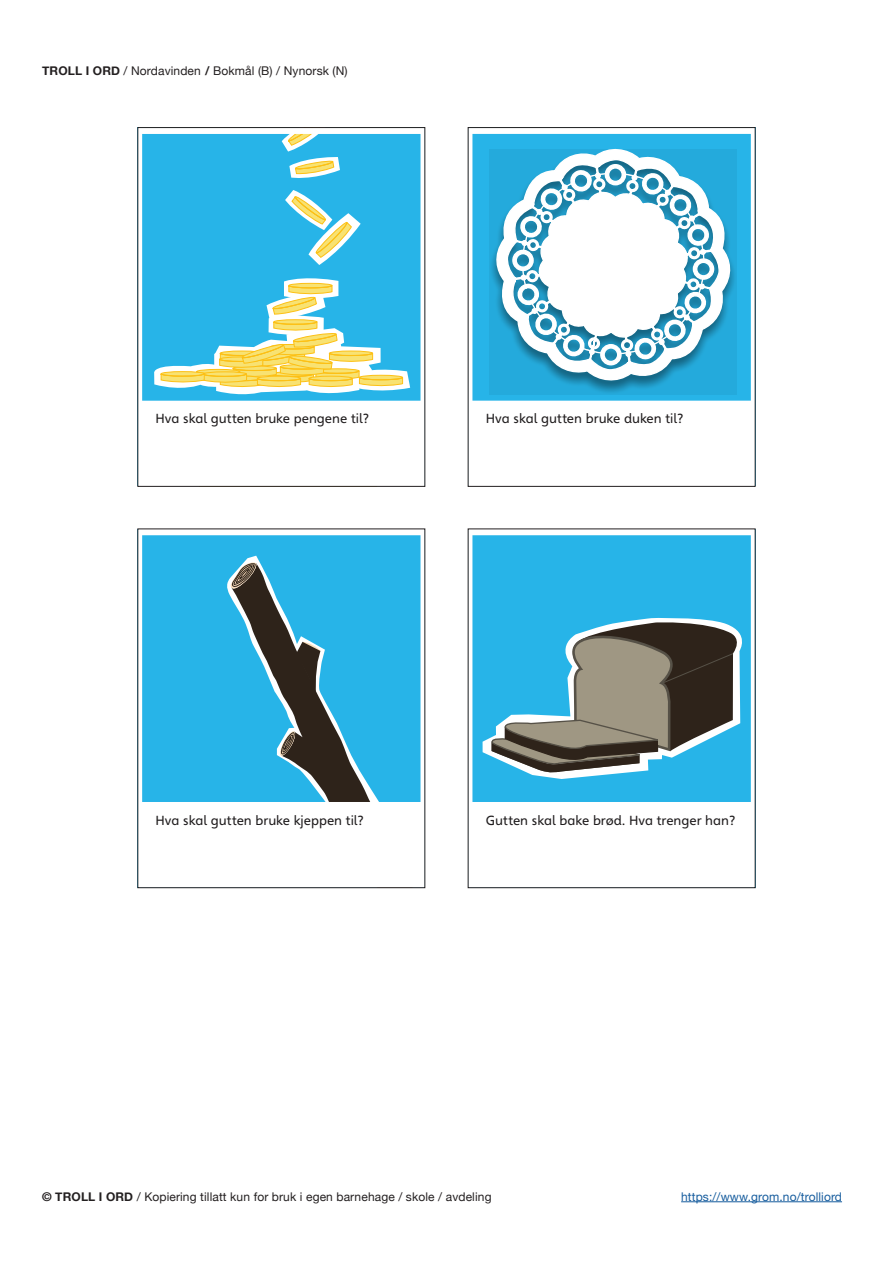
<style>
.page{position:relative;width:893px;height:1263px;background:#fff}
.page>*{position:absolute;margin:0;border:0;box-sizing:border-box;transform-origin:0 0}
.t1{font:12.9px "Heinemann Special";color:#201d1e}
.t2{font:12px "Helvetica Neue";letter-spacing:.01em;color:#231f20}
.t3{font:12px "Helvetica Neue";letter-spacing:.01em;color:#175d9e}
.s1{font-weight:700}
</style>
<div class="page">
<hr style="left:681px;top:1201px;width:161px;height:1px;background:#175d9e">
<svg style="left:142px;top:134px;width:279px;height:267px;background:#56bfd7"></svg>
<div style="left:137px;top:127px;width:288px;height:360px;border:1px solid #231f20"></div>
<svg style="left:472px;top:133px;width:279px;height:268px"></svg>
<div style="left:468px;top:127px;width:287px;height:360px;border:1px solid #231f20"></div>
<svg style="left:142px;top:535px;width:279px;height:267px;background:#30a4ce"></svg>
<svg style="left:472px;top:535px;width:279px;height:267px;background:#4b9fbb"></svg>
<p class="t2" style="left:42px;top:63px;width:307px"><span class="s1">TROLL I ORD</span> / Nordavinden <span class="s1">/</span> Bokmål (B) / Nynorsk (N)</p>
<p class="t1" style="left:156px;top:411px;width:215px">Hva skal gutten bruke pengene til?</p>
<p class="t1" style="left:486px;top:411px;width:199px">Hva skal gutten bruke duken til?</p>
<p class="t1" style="left:156px;top:812px;width:210px">Hva skal gutten bruke kjeppen til?</p>
<p class="t1" style="left:486px;top:812px;width:251px">Gutten skal bake brød. Hva trenger han?</p>
<p class="t2" style="left:42px;top:1188px;width:451px"><span class="s1">© TROLL I ORD</span> / Kopiering tillatt kun for bruk i egen barnehage / skole / avdeling</p>
<p class="t3" style="left:681px;top:1188px;width:162px">https://www.grom.no/trolliord</p>
</div>
